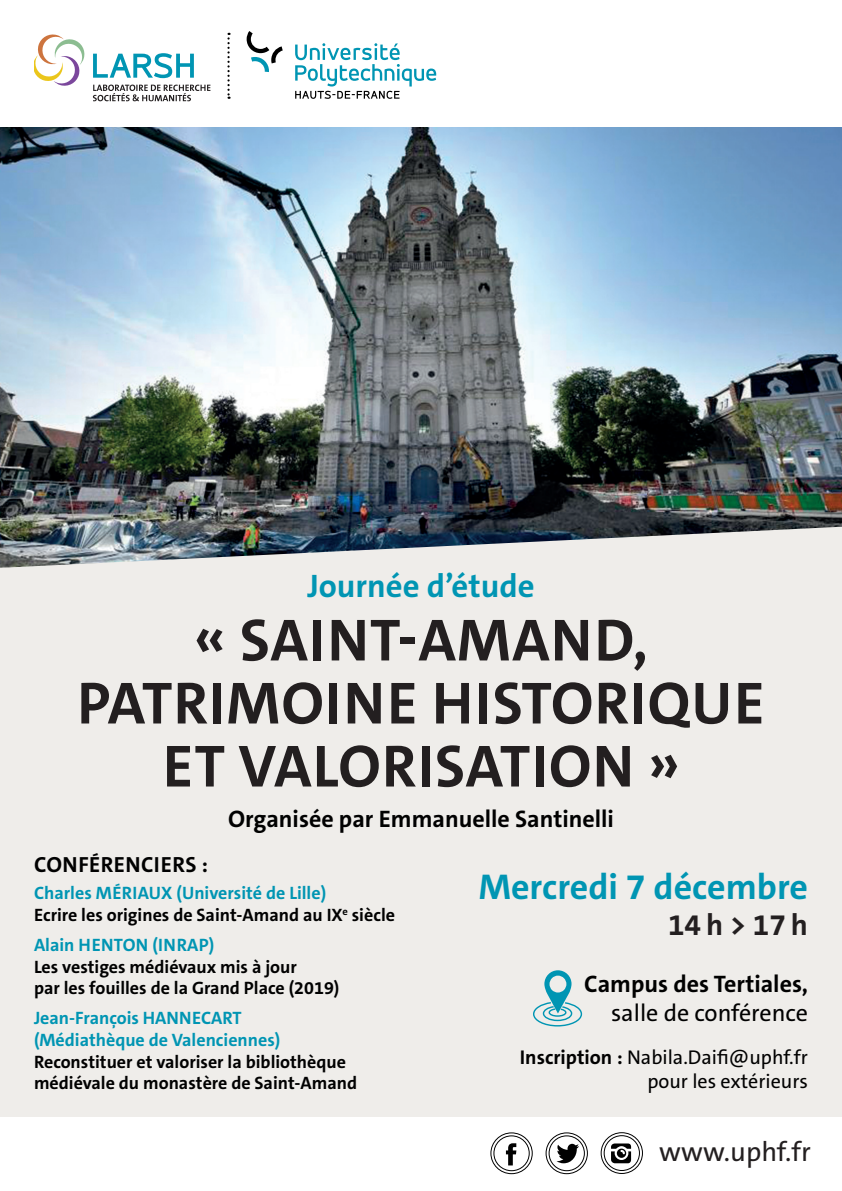
<style>
.page{position:relative;width:842px;height:1191px;background:#fff}
.page>*{position:absolute;margin:0;border:0;box-sizing:border-box;transform-origin:0 0}
.t1{font:700 60px/63px "The Sans C5";letter-spacing:.02em;color:#231f20;text-align:center}
.t2{font:700 36px "The Sans C5";color:#0095b3}
.t3{font:700 32.7px "The Sans C5";color:#0095b3}
.t4{font:700 30px "The Sans C5";color:#231f20}
.t5{font:27.5px "The Sans C5";color:#231f20}
.t6{font:700 24px/28.8px "The Sans C5";color:#010101;text-align:right}
.t7{font:700 22px "The Sans C5";letter-spacing:.02em;color:#010101}
.t8{font:20px/24px "The Sans C5";color:#010101;text-align:right}
.t9{font:700 18px/21.6px "The Sans C5";color:#010101}
.s1{color:#0095b3}
.s2{font-weight:400}
.s3{font-weight:700}
</style>
<div class="page">
<div style="left:0;top:166px;width:842px;height:954px;background:#efedea"></div>
<div style="left:0;top:1117px;width:842px;height:74px;background:#fff"></div>
<img style="left:0;top:127px;width:842px;height:441px">
<div style="left:546px;top:1132px;width:42px;height:42px;border:1px solid #010101;border-radius:50%"></div>
<div style="left:549px;top:1135px;width:35px;height:35px;border:1px solid #010101;border-radius:50%"></div>
<svg style="left:506px;top:1143px;width:10px;height:22px"></svg>
<div style="left:491px;top:1132px;width:41px;height:42px;border:1px solid #010101;border-radius:50%"></div>
<div style="left:494px;top:1135px;width:35px;height:35px;border:1px solid #010101;border-radius:50%"></div>
<svg style="left:611px;top:1143px;width:20px;height:20px"></svg>
<div style="left:601px;top:1132px;width:42px;height:41px;border:1px solid #010101;border-radius:50%"></div>
<div style="left:604px;top:1135px;width:36px;height:35px;border:1px solid #010101;border-radius:50%"></div>
<svg style="left:556px;top:1143px;width:23px;height:20px"></svg>
<svg style="left:533px;top:970px;width:50px;height:57px"></svg>
<svg style="left:247px;top:31px;width:189px;height:68px"></svg>
<svg style="left:227px;top:33px;width:3px;height:66px"></svg>
<svg style="left:93px;top:53px;width:101px;height:25px"></svg>
<svg style="left:93px;top:85px;width:117px;height:16px"></svg>
<svg style="left:34px;top:34px;width:51px;height:52px"></svg>
<p class="t3" style="left:307px;top:565px;width:228px">Journée d’étude</p>
<p class="t1" style="left:77px;top:609px;width:689px">« SAINT-AMAND,<br>PATRIMOINE HISTORIQUE<br>ET VALORISATION »</p>
<p class="t6" style="left:228px;top:805px;width:387px">Organisée par Emmanuelle Santinelli</p>
<p class="t7" style="left:34px;top:850px;width:175px">CONFÉRENCIERS :</p>
<p class="t9" style="left:34px;top:882px;width:362px"><span class="s1">Charles MÉRIAUX (Université de Lille)<br></span>Ecrire les origines de Saint-Amand au IX<sup>e</sup> siècle</p>
<p class="t9" style="left:34px;top:934px;width:307px"><span class="s1">Alain HENTON (INRAP)<br></span>Les vestiges médiévaux mis à jour<br>par les fouilles de la Grand Place (2019)</p>
<p class="t9" style="left:34px;top:1007px;width:325px"><span class="s1">Jean-François HANNECART<br>(Médiathèque de Valenciennes)<br></span>Reconstituer et valoriser la bibliothèque médiévale du monastère de Saint-Amand</p>
<p class="t2" style="left:479px;top:863px;width:331px">Mercredi 7 décembre</p>
<p class="t4" style="left:668px;top:905px;width:141px">14 h &gt; 17 h</p>
<p class="t6" style="left:584px;top:969px;width:225px">Campus des Tertiales, <span class="s2">salle de conférence</span></p>
<p class="t8" style="left:520px;top:1045px;width:290px"><span class="s3">Inscription :</span> Nabila.Daifi@uphf.fr pour les extérieurs</p>
<p class="t5" style="left:659px;top:1133px;width:153px">www.uphf.fr</p>
</div>
